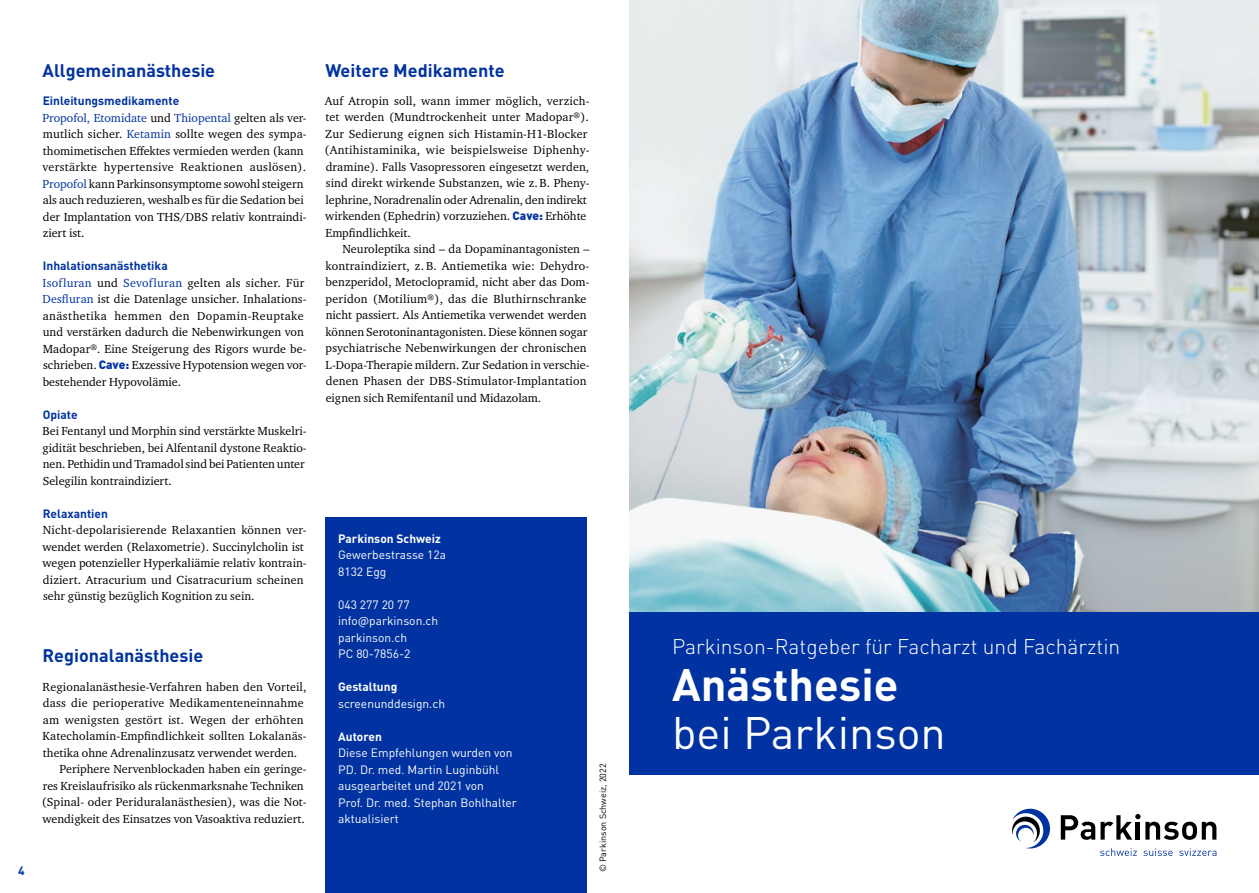
<style>
.page{position:relative;width:1259px;height:893px;background:#fff}
.page>*{position:absolute;margin:0;border:0;box-sizing:border-box;transform-origin:0 0}
.t1{font:45px "DIN Pro";color:#fff}
.t2{font:700 45px "DIN Pro";color:#fff}
.t3{font:300 21px "DIN Pro";color:#fff}
.t4{font:700 18px "DIN Pro";color:#0033a1}
.t5{font:12px/16.5px "Charter ITC Std";color:#000}
.t6{font:12px/16.5px "DIN Pro";color:#fff}
.t7{font:700 12px "DIN Pro";color:#0033a1}
.t8{font:700 12px "DIN Pro";color:#fff}
.t9{font:9px "DIN Pro";color:#000}
.s1{color:#0033a1}
.s2{font-family:"DIN Pro";font-weight:900;color:#0033a1}
</style>
<div class="page">
<div style="left:325px;top:518px;width:262px;height:375px;background:#0033a1"></div>
<img style="left:629px;top:0;width:630px;height:613px">
<div style="left:629px;top:613px;width:630px;height:162px;background:#0033a1"></div>
<svg style="left:1012px;top:809px;width:38px;height:39px"></svg>
<svg style="left:1100px;top:848px;width:36px;height:8px"></svg>
<svg style="left:1143px;top:848px;width:29px;height:8px"></svg>
<svg style="left:1179px;top:848px;width:37px;height:8px"></svg>
<svg style="left:1060px;top:814px;width:156px;height:26px"></svg>
<p class="t4" style="left:43px;top:58px;width:174px">Allgemeinanästhesie</p>
<p class="t7" style="left:43px;top:93px;width:138px">Einleitungsmedikamente</p>
<p class="t5" style="left:42px;top:109px;width:266px"><span class="s1">Propofol, Etomidate</span> und <span class="s1">Thiopental</span> gelten als ver&shy;mutlich sicher. <span class="s1">Ketamin</span> sollte wegen des sympa&shy;thomimetischen Effektes vermieden werden (kann verstärkte hypertensive Reaktionen auslösen).<br><span class="s1">Propofol</span> kann Parkinsonsymptome sowohl steigern als auch reduzieren, weshalb es für die Sedation bei der Implantation von THS/DBS relativ kontraindi&shy;ziert ist.</p>
<p class="t7" style="left:43px;top:258px;width:126px">Inhalationsanästhetika</p>
<p class="t5" style="left:43px;top:274px;width:266px"><span class="s1">Isofluran</span> und <span class="s1">Sevofluran</span> gelten als sicher. Für <span class="s1">Desfluran</span> ist die Datenlage unsicher. Inhalations&shy;anästhetika hemmen den Dopamin-Reuptake und verstärken dadurch die Nebenwirkungen von Madopar®. Eine Steigerung des Rigors wurde be&shy;schrieben. <span class="s2">Cave:</span> Exzessive Hypotension wegen vor&shy;bestehender Hypovolämie.</p>
<p class="t7" style="left:43px;top:406px;width:36px">Opiate</p>
<p class="t5" style="left:43px;top:423px;width:266px">Bei Fentanyl und Morphin sind verstärkte Muskelri&shy;gidität beschrieben, bei Alfentanil dystone Reaktio&shy;nen. Pethidin und Tramadol sind bei Patienten unter Selegilin kontraindiziert.</p>
<p class="t7" style="left:43px;top:505px;width:67px">Relaxantien</p>
<p class="t5" style="left:42px;top:522px;width:266px">Nicht-depolarisierende Relaxantien können ver&shy;wendet werden (Relaxometrie). Succinylcholin ist wegen potenzieller Hyperkaliämie relativ kontrain&shy;diziert. Atracurium und Cisatracurium scheinen sehr günstig bezüglich Kognition zu sein.</p>
<p class="t7" style="left:18px;top:862px;width:8px">4</p>
<p class="t4" style="left:43px;top:644px;width:162px">Regionalanästhesie</p>
<p class="t5" style="left:43px;top:678px;width:265px">Regionalanästhesie-Verfahren haben den Vorteil, dass die perioperative Medikamenteneinnahme am wenigsten gestört ist. Wegen der erhöhten Katecholamin-Empfindlichkeit sollten Lokalanäs&shy;thetika ohne Adrenalinzusatz verwendet werden.</p>
<p class="t5" style="left:42px;top:761px;width:266px;text-indent:18px">Periphere Nervenblockaden haben ein geringe&shy;res Kreislaufrisiko als rückenmarksnahe Techniken (Spinal- oder Periduralanästhesien), was die Not&shy;wendigkeit des Einsatzes von Vasoaktiva reduziert.</p>
<p class="t4" style="left:325px;top:58px;width:181px">Weitere Medikamente</p>
<p class="t5" style="left:325px;top:92px;width:266px">Auf Atropin soll, wann immer möglich, verzich&shy;tet werden (Mundtrockenheit unter Madopar®).<br>Zur Sedierung eignen sich Histamin-H1-Blocker (Antihistaminika, wie beispielsweise Diphenhy&shy;dramine). Falls Vasopressoren eingesetzt werden, sind direkt wirkende Substanzen, wie z.B. Pheny&shy;lephrine, Noradrenalin oder Adrenalin, den indirekt wirkenden (Ephedrin) vorzuziehen. <span class="s2">Cave:</span> Erhöhte Empfindlichkeit.</p>
<p class="t5" style="left:325px;top:241px;width:265px;text-indent:17px">Neuroleptika sind – da Dopaminantagonisten – kontraindiziert, z. B. Antiemetika wie: Dehydro&shy;benzperidol, Metoclopramid, nicht aber das Dom&shy;peridon (Motilium®), das die Bluthirnschranke nicht passiert. Als Antiemetika verwendet werden können Serotoninantagonisten. Diese können sogar psychiatrische Nebenwirkungen der chronischen L-Dopa-Therapie mildern. Zur Sedation in verschie&shy;denen Phasen der DBS-Stimulator-Implantation eignen sich Remifentanil und Midazolam.</p>
<p class="t8" style="left:338px;top:530px;width:104px">Parkinson Schweiz</p>
<p class="t6" style="left:338px;top:546px;width:110px">Gewerbestrasse 12a</p>
<p class="t6" style="left:338px;top:563px;width:50px">8132 Egg</p>
<p class="t6" style="left:338px;top:596px;width:73px">043 277 20 77</p>
<p class="t6" style="left:338px;top:612px;width:102px">info@parkinson.ch</p>
<p class="t6" style="left:338px;top:629px;width:71px">parkinson.ch</p>
<p class="t6" style="left:338px;top:645px;width:74px">PC 80-7856-2</p>
<p class="t8" style="left:338px;top:679px;width:61px">Gestaltung</p>
<p class="t6" style="left:338px;top:695px;width:108px">screenunddesign.ch</p>
<p class="t8" style="left:338px;top:728px;width:45px">Autoren</p>
<p class="t6" style="left:338px;top:744px;width:180px">Diese Empfehlungen wurden von<br>PD. Dr. med. Martin Luginbühl ausgearbeitet und 2021 von<br>Prof. Dr. med. Stephan Bohlhalter aktualisiert</p>
<p class="t9" style="left:597px;top:872px;width:110px;rotate:-90deg">© Parkinson Schweiz, 2022</p>
<p class="t3" style="left:672px;top:632px;width:450px">Parkinson-Ratgeber für Facharzt und Fachärztin</p>
<p class="t2" style="left:672px;top:655px;width:228px">Anästhesie</p>
<p class="t1" style="left:672px;top:702px;width:275px">bei Parkinson</p>
</div>
